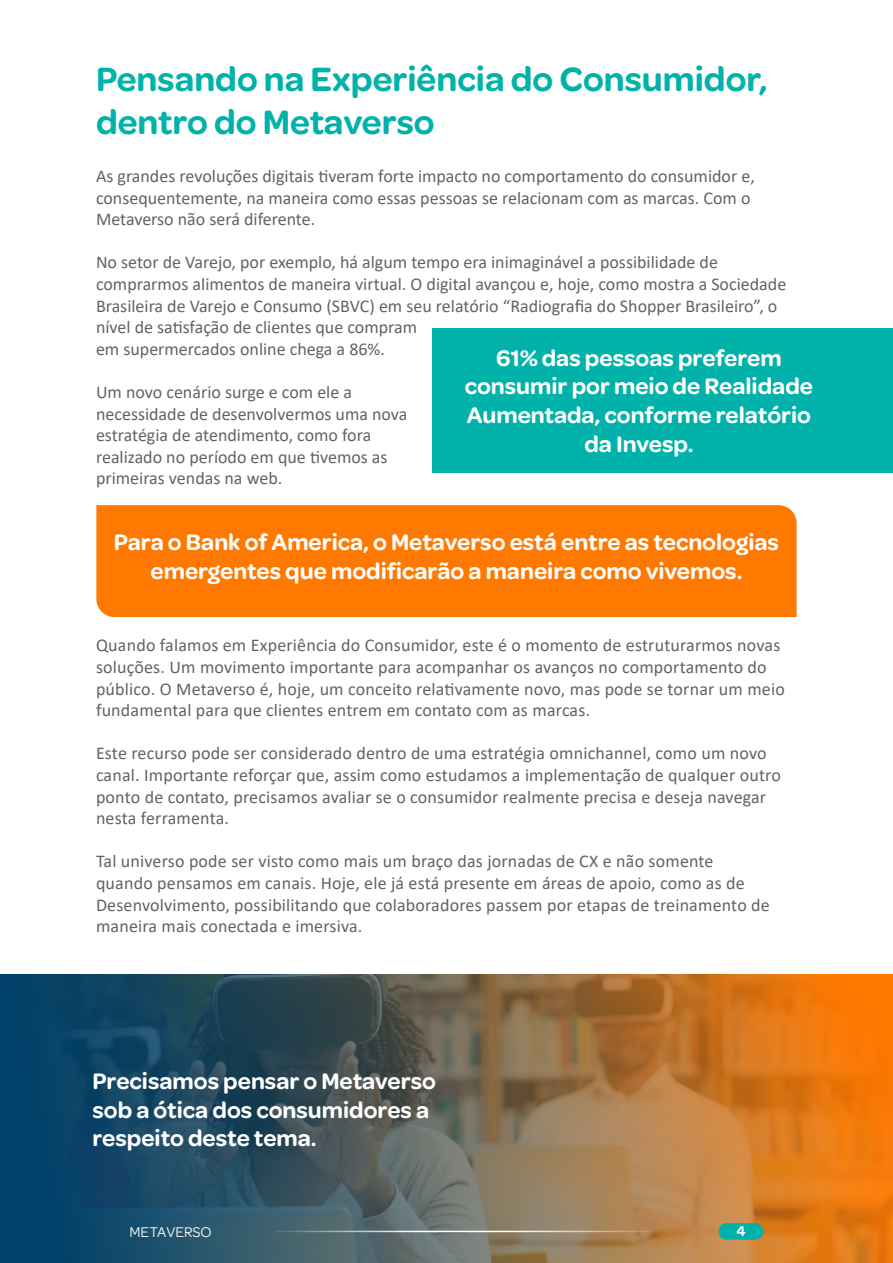
<style>
.page{position:relative;width:893px;height:1263px;background:#fff}
.page>*{position:absolute;margin:0;border:0;box-sizing:border-box;transform-origin:0 0}
.t1{font:600 36px/43.2px "Omnes";color:#00b2a9}
.t2{font:600 24px/28.8px "Omnes";color:#fff;text-align:center}
.t3{font:18px/21.6px "Calibri";color:#636363}
.t4{font:15px "Omnes";color:#fff}
.t5{font:600 15px "Omnes";color:#fff}
</style>
<div class="page">
<svg style="left:0;top:975px;width:893px;height:288px;background:#71634c"></svg>
<div style="left:718px;top:1223px;width:45px;height:17px;background:#00b2a9;border-radius:8px"></div>
<hr style="left:275px;top:1231px;width:190px;height:1px;background:#fff">
<hr style="left:465px;top:1231px;width:190px;height:1px;background:#fff">
<div style="left:432px;top:328px;width:461px;height:144px;background:#00b2a9"></div>
<div style="left:96px;top:505px;width:701px;height:112px;background:#ff7900"></div>
<h1 class="t1" style="left:96px;top:56px;width:673px">Pensando na Experiência do Consumidor, dentro do Metaverso</h1>
<p class="t3" style="left:96px;top:165px;width:660px">As grandes revoluções digitais tiveram forte impacto no comportamento do consumidor e, consequentemente, na maneira como essas pessoas se relacionam com as marcas. Com o<br>Metaverso não será diferente.</p>
<p class="t3" style="left:96px;top:251px;width:692px">No setor de Varejo, por exemplo, há algum tempo era inimaginável a possibilidade de comprarmos alimentos de maneira virtual. O digital avançou e, hoje, como mostra a Sociedade Brasileira de Varejo e Consumo (SBVC) em seu relatório “Radiografia do Shopper Brasileiro”, o nível de satisfação de clientes que compram<br>em supermercados online chega a 86%.</p>
<p class="t3" style="left:96px;top:381px;width:313px">Um novo cenário surge e com ele a necessidade de desenvolvermos uma nova estratégia de atendimento, como fora realizado no período em que tivemos as primeiras vendas na web.</p>
<h2 class="t2" style="left:465px;top:342px;width:350px">61% das pessoas preferem consumir por meio de Realidade<br>Aumentada, conforme relatório da Invesp.</h2>
<h2 class="t2" style="left:114px;top:527px;width:667px">Para o Bank of America, o Metaverso está entre as tecnologias emergentes que modificarão a maneira como vivemos.</h2>
<p class="t3" style="left:96px;top:634px;width:690px">Quando falamos em Experiência do Consumidor, este é o momento de estruturarmos novas soluções. Um movimento importante para acompanhar os avanços no comportamento do público. O Metaverso é, hoje, um conceito relativamente novo, mas pode se tornar um meio fundamental para que clientes entrem em contato com as marcas.</p>
<p class="t3" style="left:96px;top:742px;width:686px">Este recurso pode ser considerado dentro de uma estratégia omnichannel, como um novo canal. Importante reforçar que, assim como estudamos a implementação de qualquer outro ponto de contato, precisamos avaliar se o consumidor realmente precisa e deseja navegar nesta ferramenta.</p>
<p class="t3" style="left:96px;top:850px;width:675px">Tal universo pode ser visto como mais um braço das jornadas de CX e não somente quando pensamos em canais. Hoje, ele já está presente em áreas de apoio, como as de Desenvolvimento, possibilitando que colaboradores passem por etapas de treinamento de maneira mais conectada e imersiva.</p>
<h2 class="t2" style="left:92px;top:1065px;width:345px;text-align:left">Precisamos pensar o Metaverso sob a ótica dos consumidores a respeito deste tema.</h2>
<p class="t4" style="left:130px;top:1221px;width:84px">METAVERSO</p>
<p class="t5" style="left:736px;top:1220px;width:11px">4</p>
</div>
